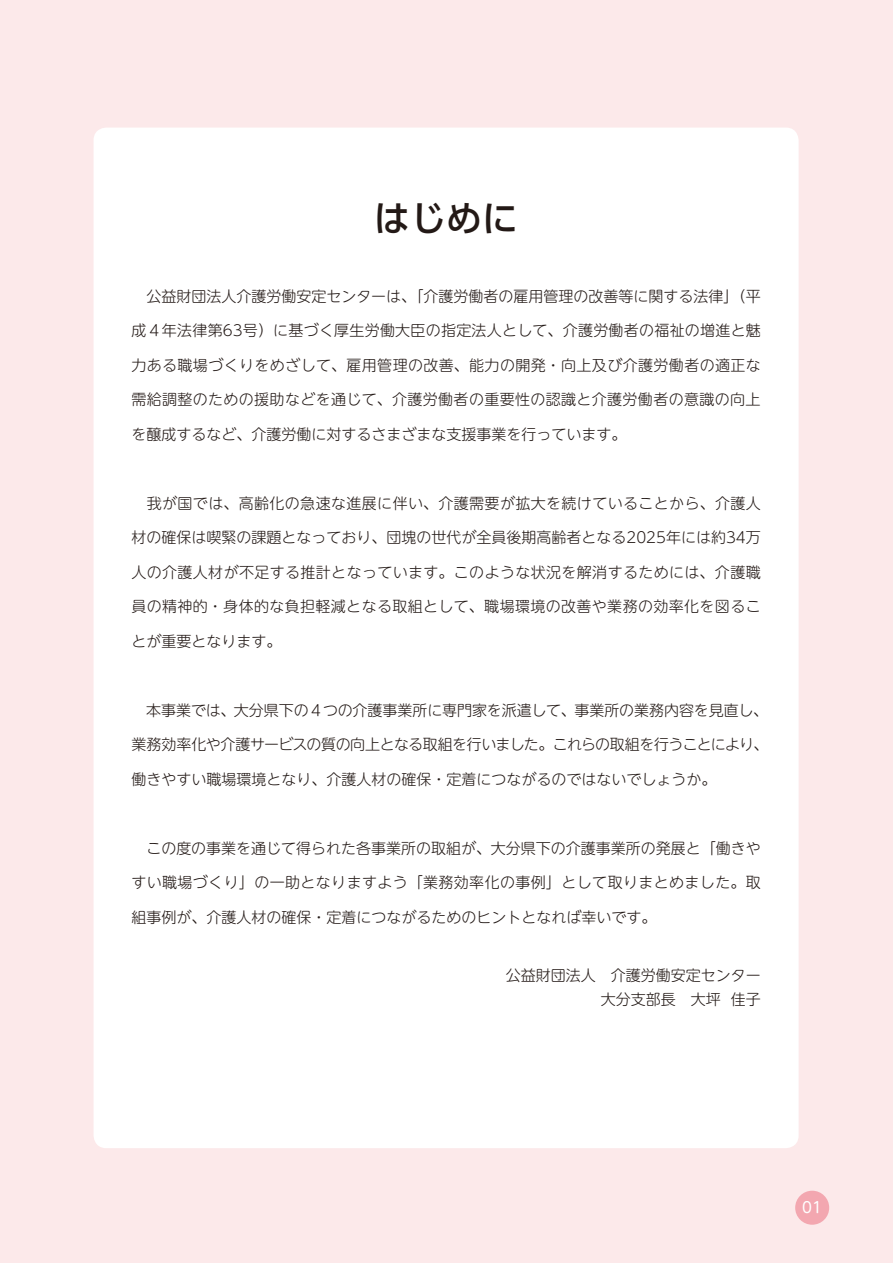
<style>
.page{position:relative;width:893px;height:1263px;background:#fce9ea}
.page>*{position:absolute;margin:0;border:0;box-sizing:border-box;transform-origin:0 0}
.t1{font:500 36px "UD Shin Go Pr 6 N";color:#231916}
.t2{font:300 15px/24px "UD Shin M Go Pr 6 N";color:#231916;text-align:right}
.t3{font:300 15px "UD Shin M Go Pr 6 N";letter-spacing:.025em;color:#231916}
.t4{font:300 15px "UD Shin M Go Pr 6 N";letter-spacing:-.03em;color:#231916}
.t5{font:15px "UD Shin M Go Pr 6 N";color:#fff}
</style>
<div class="page">
<div style="left:94px;top:128px;width:705px;height:1020px;background:#fff;border-radius:13px"></div>
<div style="left:795px;top:1191px;width:34px;height:34px;background:#f3a7b0;border-radius:50%"></div>
<h1 class="t1" style="left:374px;top:189px;width:145px">はじめに</h1>
<p class="t2" style="left:131px;top:283px;width:631px">　公益財団法人介護労働安定センターは、「介護労働者の雇用管理の改善等に関する法律」（平</p>
<p class="t2" style="left:131px;top:317px;width:631px">成４年法律第63号）に基づく厚生労働大臣の指定法人として、介護労働者の福祉の増進と魅</p>
<p class="t3" style="left:131px;top:353px;width:631px">力ある職場づくりをめざして、雇用管理の改善、能力の開発・向上及び介護労働者の適正な</p>
<p class="t3" style="left:131px;top:387px;width:631px">需給調整のための援助などを通じて、介護労働者の重要性の認識と介護労働者の意識の向上</p>
<p class="t2" style="left:131px;top:421px;width:496px">を醸成するなど、介護労働に対するさまざまな支援事業を行っています。</p>
<p class="t3" style="left:131px;top:491px;width:631px">　我が国では、高齢化の急速な進展に伴い、介護需要が拡大を続けていることから、介護人</p>
<p class="t2" style="left:131px;top:524px;width:631px">材の確保は喫緊の課題となっており、団塊の世代が全員後期高齢者となる2025年には約34万</p>
<p class="t3" style="left:131px;top:560px;width:631px">人の介護人材が不足する推計となっています。このような状況を解消するためには、介護職</p>
<p class="t3" style="left:131px;top:594px;width:631px">員の精神的・身体的な負担軽減となる取組として、職場環境の改善や業務の効率化を図るこ</p>
<p class="t2" style="left:131px;top:628px;width:151px">とが重要となります。</p>
<p class="t2" style="left:131px;top:697px;width:638px">　本事業では、大分県下の４つの介護事業所に専門家を派遣して、事業所の業務内容を見直し、</p>
<p class="t4" style="left:131px;top:732px;width:638px">業務効率化や介護サービスの質の向上となる取組を行いました。これらの取組を行うことにより、</p>
<p class="t2" style="left:131px;top:766px;width:586px">働きやすい職場環境となり、介護人材の確保・定着につながるのではないでしょうか。</p>
<p class="t2" style="left:131px;top:835px;width:631px">　この度の事業を通じて得られた各事業所の取組が、大分県下の介護事業所の発展と「働きや</p>
<p class="t3" style="left:131px;top:870px;width:631px">すい職場づくり」の一助となりますよう「業務効率化の事例」として取りまとめました。取</p>
<p class="t2" style="left:131px;top:904px;width:526px">組事例が、介護人材の確保・定着につながるためのヒントとなれば幸いです。</p>
<p class="t2" style="left:506px;top:962px;width:256px">公益財団法人　介護労働安定センター大分支部長　大坪 佳子</p>
<p class="t5" style="left:802px;top:1195px;width:21px">01</p>
</div>
